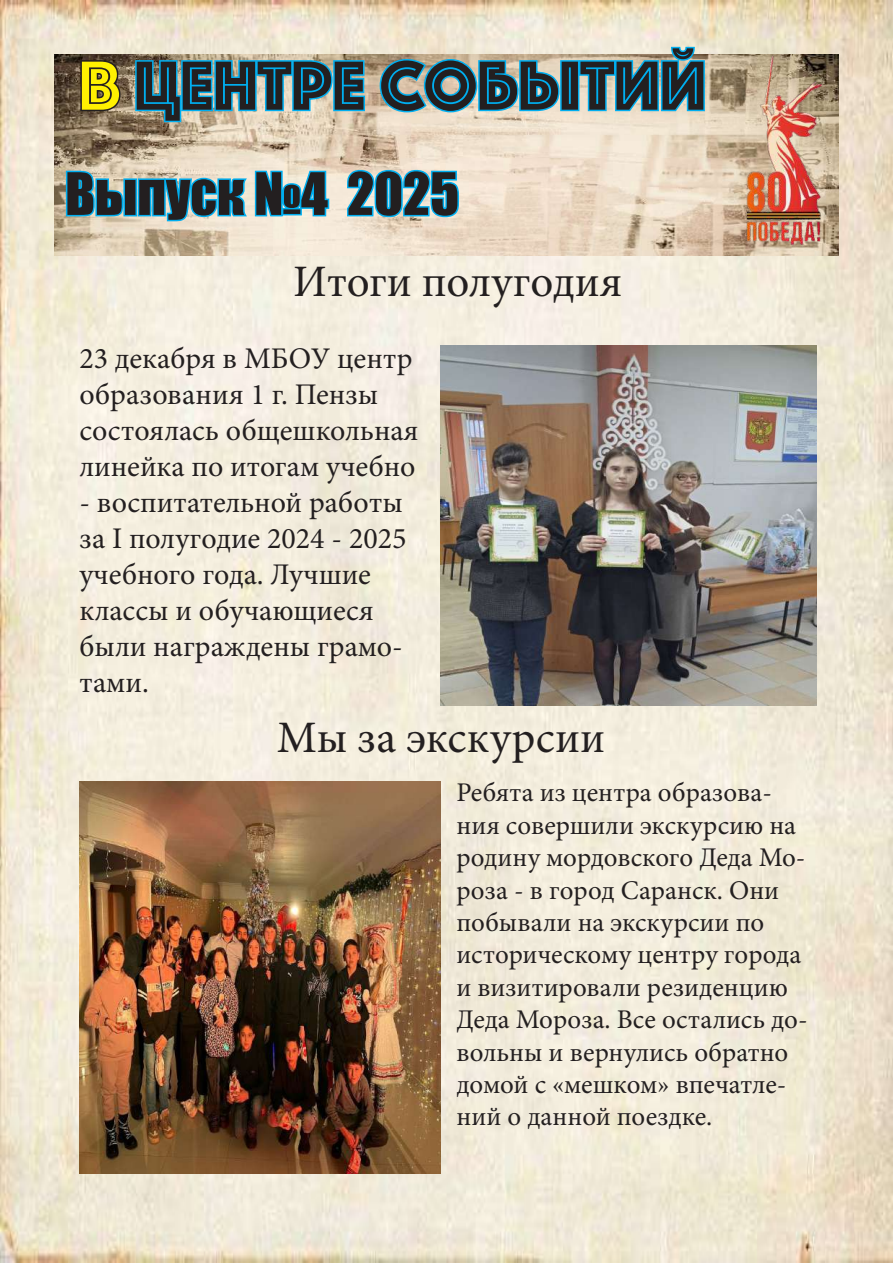
<style>
.page{position:relative;width:893px;height:1263px;background:#fff}
.page>*{position:absolute;margin:0;border:0;box-sizing:border-box;transform-origin:0 0}
.t1{font:72px "Phosphate Inline";color:#231f20}
.t2{font:54px "Impact";color:#231f20}
.t3{font:45px "Minion Pro";color:#231f20}
.t4{font:30px/36px "Minion Pro";color:#231f20}
.t5{font:27px/32.4px "Minion Pro";color:#231f20}
.s1{color:#fff101}
</style>
<div class="page">
<img style="left:0;top:0;width:893px;height:1263px">
<img style="left:54px;top:54px;width:785px;height:202px">
<svg style="left:79px;top:58px;width:44px;height:55px"></svg>
<svg style="left:134px;top:58px;width:232px;height:66px"></svg>
<svg style="left:378px;top:7px;width:332px;height:107px"></svg>
<svg style="left:64px;top:158px;width:267px;height:73px"></svg>
<svg style="left:345px;top:168px;width:116px;height:51px"></svg>
<img style="left:638px;top:51px;width:255px;height:198px">
<img style="left:441px;top:346px;width:375px;height:359px">
<img style="left:79px;top:782px;width:362px;height:392px">
<h1 class="t1" style="left:79px;top:34px;width:628px"><span class="s1">В</span> центре событий</h1>
<h2 class="t2" style="left:65px;top:152px;width:395px">Выпуск №4 2025</h2>
<h3 class="t3" style="left:293px;top:252px;width:331px">Итоги полугодия</h3>
<p class="t4" style="left:79px;top:340px;width:341px">23 декабря в МБОУ центр образования 1 г. Пензы состоялась общешкольная линейка по итогам учебно</p>
<p class="t4" style="left:79px;top:484px;width:329px">- воспитательной работы за I полугодие 2024 - 2025 учебного года. Лучшие классы и обучающиеся были награждены грамо&shy;тами.</p>
<h3 class="t3" style="left:277px;top:708px;width:330px">Мы за экскурсии</h3>
<p class="t5" style="left:456px;top:777px;width:353px">Ребята из центра образова&shy;ния совершили экскурсию на родину мордовского Деда Мо&shy;роза - в город Саранск. Они побывали на экскурсии по историческому центру города и визитировали резиденцию<br>Деда Мороза. Все остались до&shy;вольны и вернулись обратно домой с «мешком» впечатле&shy;ний о данной поездке.</p>
</div>
